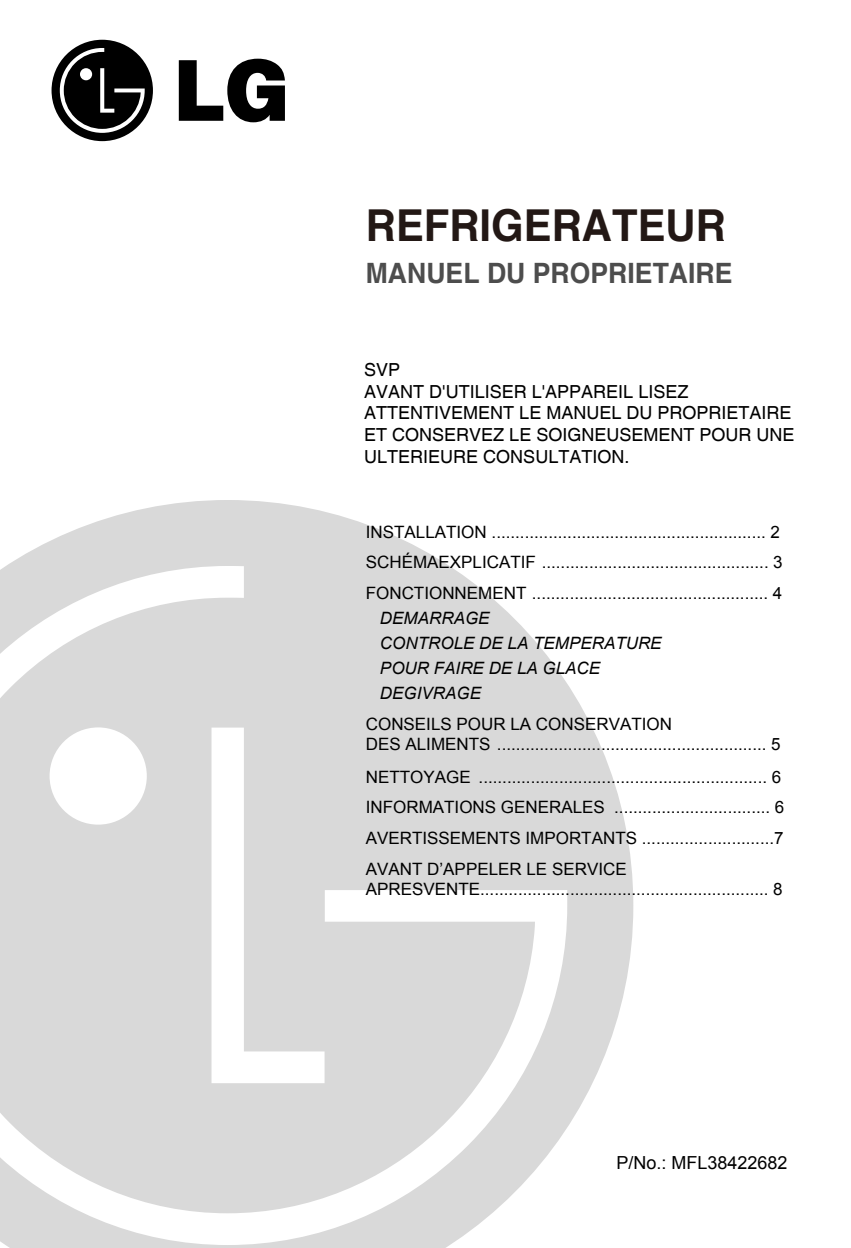
<style>
.page{position:relative;width:851px;height:1248px;background:#fff}
.page>*{position:absolute;margin:0;border:0;box-sizing:border-box;transform-origin:0 0}
.t1{font:700 44px "Helvetica";color:#231815;scale:.95 1}
.t2{font:700 28px "Helvetica";color:#4d4d4d;scale:.95 1}
.t3{font:18px/21.6px "Helvetica";color:#000}
.t4{font:18px "Arial";color:#000}
.t5{font:17px/30.6px "Arial";color:#000}
.t6{font:italic 17px/25px "Arial";color:#000}
</style>
<div class="page">
<svg style="left:4px;top:500px;width:629px;height:747px;fill:#e0e0e0"></svg>
<svg style="left:0;top:566px;width:567px;height:678px;fill:#d9d9d9"></svg>
<svg style="left:52px;top:40px;width:101px;height:101px"></svg>
<svg style="left:179px;top:59px;width:106px;height:63px"></svg>
<h1 class="t1" style="left:366px;top:198px;width:380px">REFRIGERATEUR</h1>
<h2 class="t2" style="left:366px;top:256px;width:387px">MANUEL DU PROPRIETAIRE</h2>
<p class="t3" style="left:364px;top:359px;width:432px">SVP<br>AVANT D'UTILISER L'APPAREIL LISEZ<br>ATTENTIVEMENT LE MANUEL DU PROPRIETAIRE<br>ET CONSERVEZ LE SOIGNEUSEMENT POUR UNE<br>ULTERIEURE CONSULTATION.</p>
<p class="t5" style="left:366px;top:516px;width:418px">INSTALLATION .......................................................... 2<br>SCHÉMAEXPLICATIF ................................................ 3<br>FONCTIONNEMENT .................................................. 4</p>
<p class="t6" style="left:380px;top:606px;width:283px">DEMARRAGE<br>CONTROLE DE LA TEMPERATURE<br>POUR FAIRE DE LA GLACE<br>DEGIVRAGE</p>
<p class="t5" style="left:366px;top:713px;width:416px;line-height:20.4px">CONSEILS POUR LA CONSERVATION<br>DES ALIMENTS ......................................................... 5</p>
<p class="t5" style="left:366px;top:761px;width:420px">NETTOYAGE ............................................................. 6<br>INFORMATIONS GENERALES ................................. 6<br>AVERTISSEMENTS IMPORTANTS ............................7<br>AVANT D’APPELER LE SERVICE</p>
<p class="t5" style="left:366px;top:873px;width:418px">APRESVENTE............................................................. 8</p>
<p class="t4" style="left:616px;top:1150px;width:173px">P/No.: MFL38422682</p>
</div>
